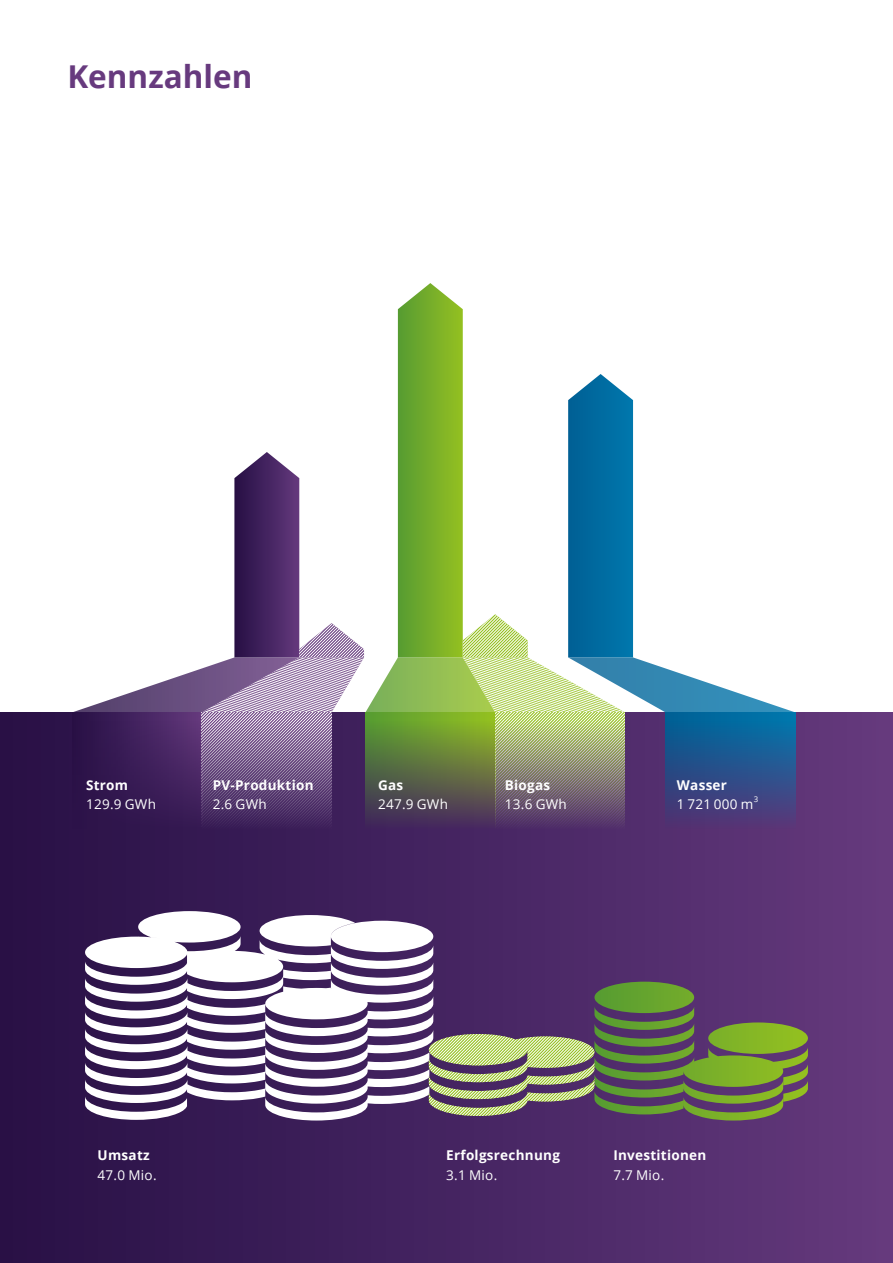
<style>
.page{position:relative;width:893px;height:1263px;background:#fff}
.page>*{position:absolute;margin:0;border:0;box-sizing:border-box;transform-origin:0 0}
.t1{font:700 31.5px "Open Sans";color:#673a7e}
.t2{font:700 13.5px "Open Sans";letter-spacing:.02em;color:#fff}
.t3{font:13.5px "Open Sans";letter-spacing:.02em;color:#fff}
.t4{font:7.8px "Open Sans";color:#fff}
</style>
<div class="page">
<div style="left:0;top:712px;width:893px;height:551px;background:linear-gradient(to right,#270f45,#643a7d)"></div>
<svg style="left:85px;top:911px;width:348px;height:209px"></svg>
<svg style="left:429px;top:982px;width:379px;height:134px;background:#726e69"></svg>
<svg style="left:72px;top:283px;width:723px;height:546px"></svg>
<h1 class="t1" style="left:67px;top:54px;width:186px">Kennzahlen</h1>
<p class="t2" style="left:86px;top:775px;width:44px">Strom</p>
<p class="t3" style="left:86px;top:795px;width:71px">129.9 GWh</p>
<p class="t2" style="left:213px;top:775px;width:102px">PV-Produktion</p>
<p class="t3" style="left:213px;top:795px;width:55px">2.6 GWh</p>
<p class="t2" style="left:378px;top:775px;width:27px">Gas</p>
<p class="t3" style="left:378px;top:795px;width:71px">247.9 GWh</p>
<p class="t2" style="left:505px;top:775px;width:47px">Biogas</p>
<p class="t3" style="left:505px;top:795px;width:63px">13.6 GWh</p>
<p class="t2" style="left:677px;top:775px;width:52px">Wasser</p>
<p class="t3" style="left:677px;top:795px;width:78px">1 721 000 m</p>
<p class="t4" style="left:754px;top:794px;width:6px">3</p>
<p class="t2" style="left:98px;top:1146px;width:54px">Umsatz</p>
<p class="t3" style="left:98px;top:1165px;width:60px">47.0 Mio.</p>
<p class="t2" style="left:446px;top:1146px;width:115px">Erfolgsrechnung</p>
<p class="t3" style="left:446px;top:1165px;width:52px">3.1 Mio.</p>
<p class="t2" style="left:613px;top:1146px;width:94px">Investitionen</p>
<p class="t3" style="left:613px;top:1165px;width:52px">7.7 Mio.</p>
</div>
